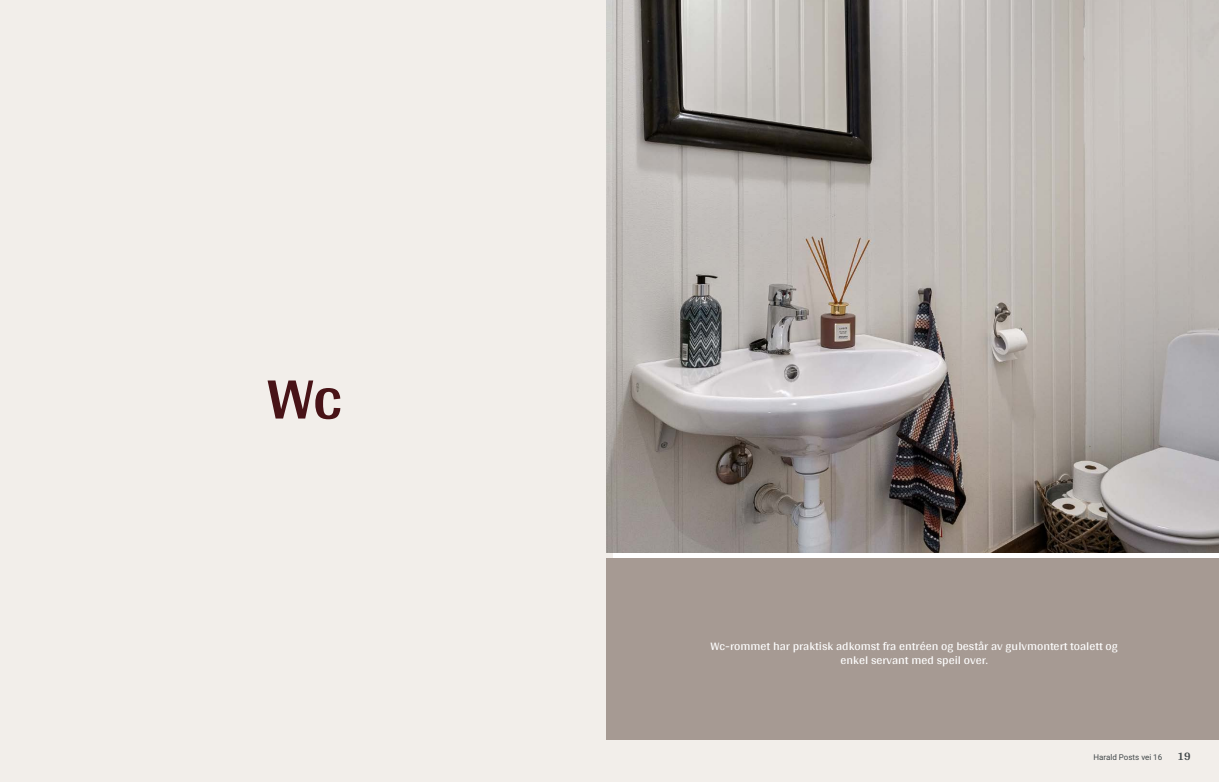
<style>
.page{position:relative;width:1219px;height:782px;background:#fff}
.page>*{position:absolute;margin:0;border:0;box-sizing:border-box;transform-origin:0 0}
.t1{font:700 62px "Arya";color:#481317}
.t2{font:12px/14px "Arya";color:#fff;text-align:center}
.t3{font:700 12px "Arya";color:#414749}
.t4{font:8px "Roboto Vitec";color:#414749}
</style>
<div class="page">
<div style="left:0;top:0;width:612px;height:781px;background:#f2eeea"></div>
<img style="left:607px;top:0;width:612px;height:552px">
<div style="left:607px;top:739px;width:612px;height:42px;background:#f2eeea"></div>
<div style="left:607px;top:558px;width:612px;height:181px;background:#a69a93"></div>
<h1 class="t1" style="left:267px;top:360px;width:78px">Wc</h1>
<p class="t2" style="left:710px;top:638px;width:409px">Wc‑rommet har praktisk adkomst fra entréen og består av gulvmontert toalett og enkel servant med speil over.</p>
<p class="t4" style="left:1093px;top:751px;width:70px">Harald Posts vei 16</p>
<p class="t3" style="left:1177px;top:749px;width:15px">19</p>
</div>
